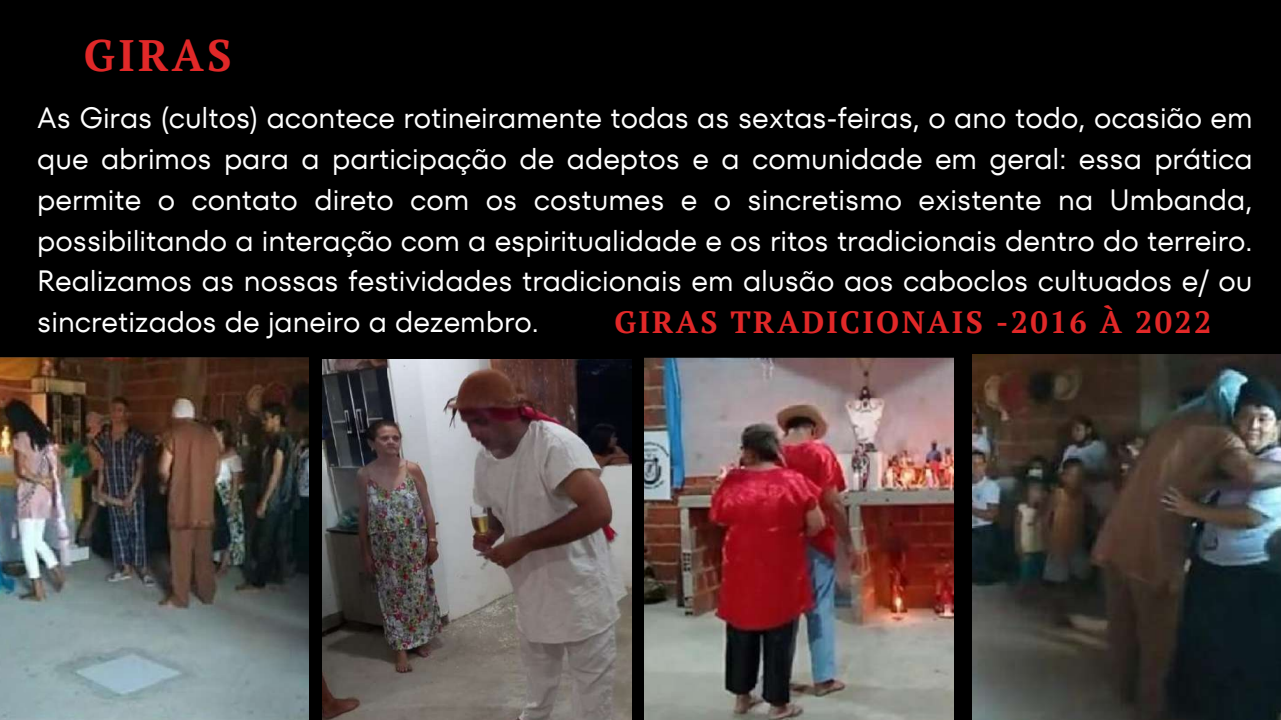
<style>
.page{position:relative;width:1281px;height:720px;background:#000}
.page>*{position:absolute;margin:0;border:0;box-sizing:border-box;transform-origin:0 0}
.t1{font:700 43.88px "PT Serif";letter-spacing:.075em;color:#e12828}
.t2{font:700 30.62px "PT Serif";letter-spacing:.075em;color:#e12828}
.t3{font:29.25px/40.9px "TT Fors";color:#fff;text-align:justify}
</style>
<div class="page">
<img style="left:645px;top:357px;width:308px;height:363px">
<img style="left:973px;top:354px;width:308px;height:366px">
<img style="left:322px;top:360px;width:309px;height:360px">
<img style="left:0;top:357px;width:308px;height:363px">
<h1 class="t1" style="left:84px;top:25px;width:149px">GIRAS</h1>
<p class="t3" style="left:37px;top:98px;width:1216px">As Giras (cultos) acontece rotineiramente todas as sextas-feiras, o ano todo, ocasião em que abrimos para a participação de adeptos e a comunidade em geral: essa prática permite o contato direto com os costumes e o sincretismo existente na Umbanda, possibilitando a interação com a espiritualidade e os ritos tradicionais dentro do terreiro.<br>Realizamos as nossas festividades tradicionais em alusão aos caboclos cultuados e/ ou sincretizados de janeiro a dezembro.</p>
<p class="t2" style="left:614px;top:301px;width:598px">GIRAS TRADICIONAIS -2016 À 2022</p>
</div>
